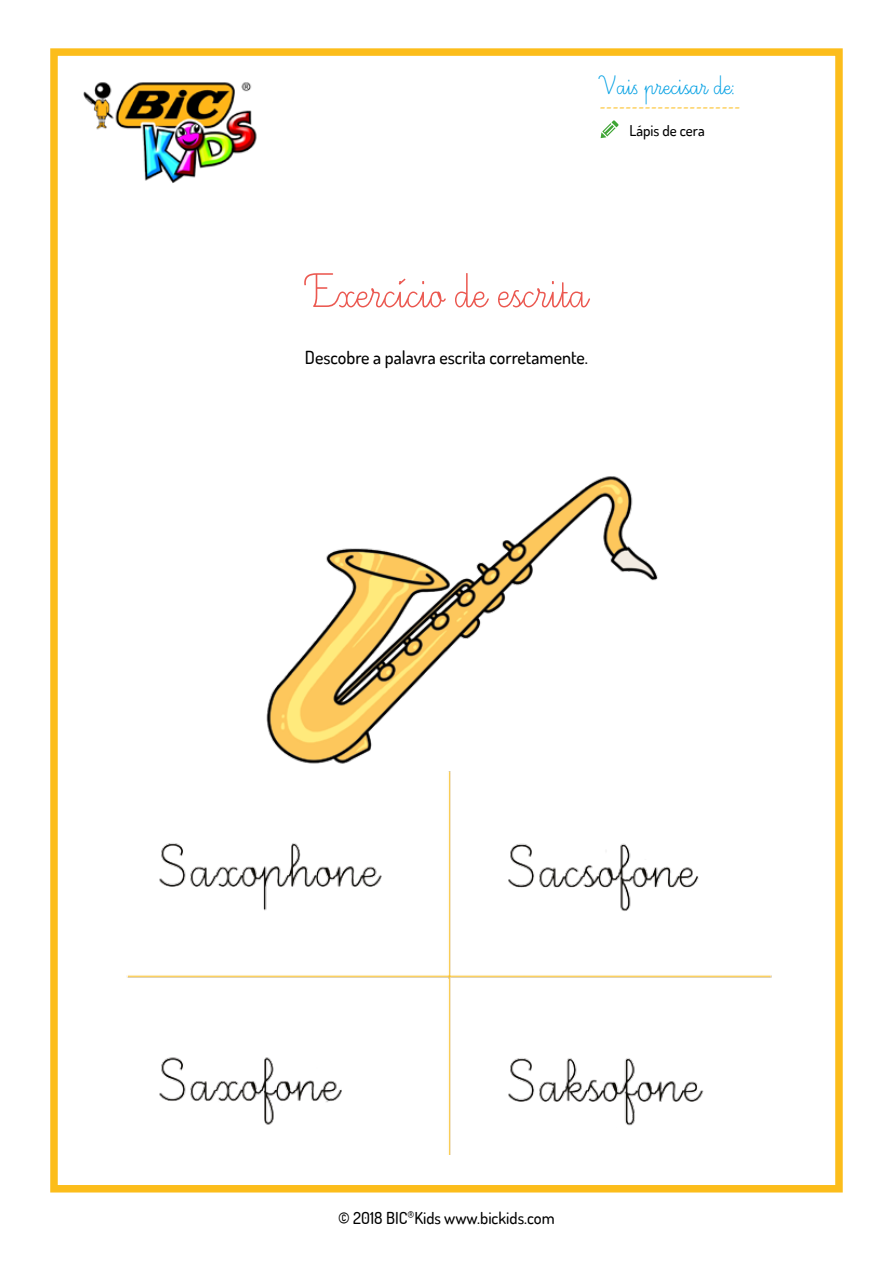
<style>
.page{position:relative;width:893px;height:1263px;background:#fff}
.page>*{position:absolute;margin:0;border:0;box-sizing:border-box;transform-origin:0 0}
.t1{font:60px "Ecriture A Romain Orne";color:#eb5850}
.t2{font:33px "Ecriture A Romain Orne";color:#009fe3}
.t3{font:500 18px "Dosis";color:#000}
.t4{font:18px "Minion Pro";color:#fcbd1b}
.t5{font:500 16.5px "Dosis";color:#000}
.t6{font:500 15px "Dosis";color:#000}
</style>
<div class="page">
<div style="left:50px;top:48px;width:793px;height:1144px;border:8px solid #fcbd1b"></div>
<img style="left:83px;top:82px;width:174px;height:101px">
<svg style="left:398px;top:278px;width:8px;height:7px"></svg>
<svg style="left:601px;top:120px;width:18px;height:18px"></svg>
<img style="left:127px;top:476px;width:645px;height:678px">
<h2 class="t2" style="left:600px;top:69px;width:137px">Vais precisar de:</h2>
<p class="t4" style="left:600px;top:94px;width:142px">----------------------</p>
<p class="t6" style="left:629px;top:121px;width:77px">Lápis de cera</p>
<h1 class="t1" style="left:306px;top:262px;width:283px">Exercicio de escrita</h1>
<p class="t3" style="left:305px;top:346px;width:285px">Descobre a palavra escrita corretamente.</p>
<p class="t5" style="left:338px;top:1207px;width:218px">© 2018 BIC<sup>®</sup>Kids www.bickids.com</p>
</div>
